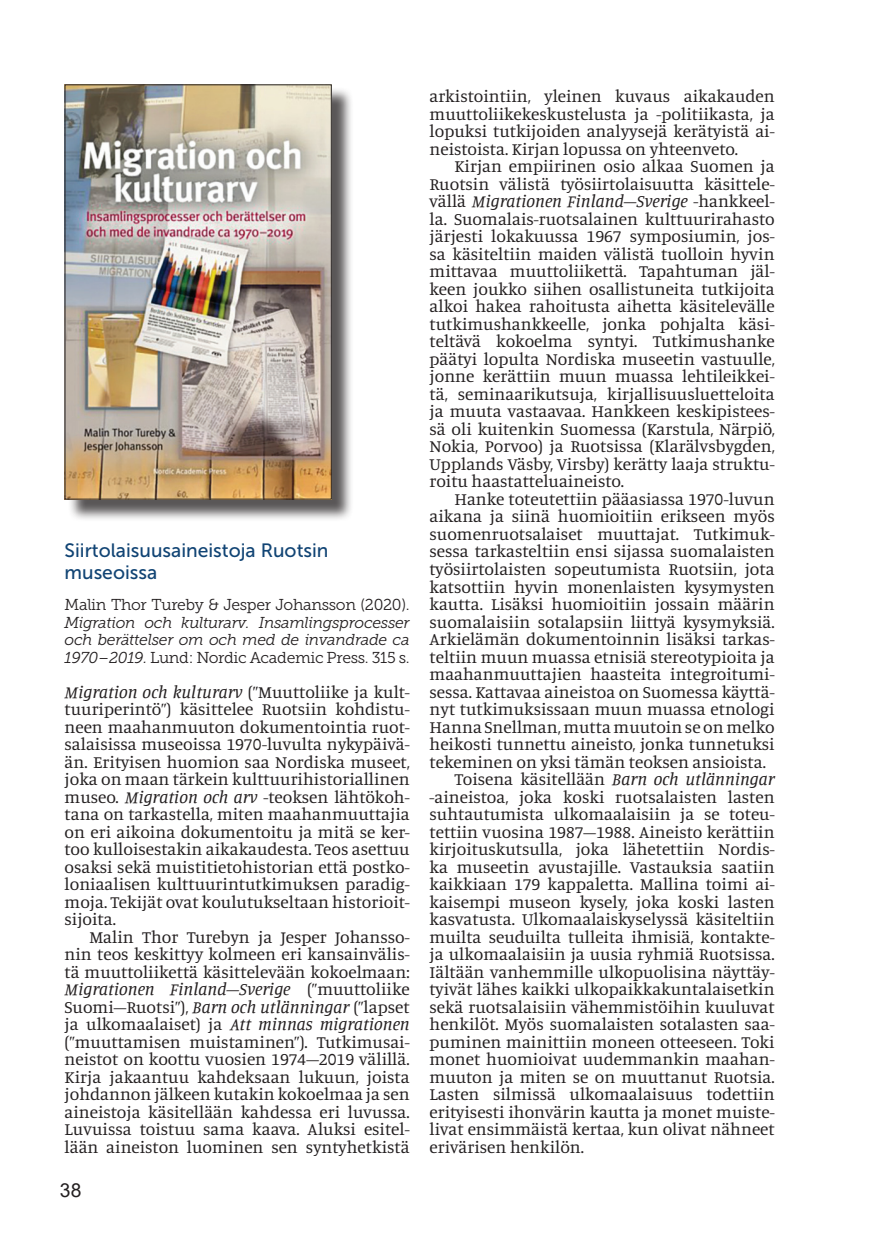
<style>
.page{position:relative;width:874px;height:1241px;background:#fff}
.page>*{position:absolute;margin:0;border:0;box-sizing:border-box;transform-origin:0 0}
.t1{font:19.25px/21px "Museo Sans 500";color:#114474}
.t2{font:19.25px "Arial";color:#231f20}
.t3{font:17.5px/17.5px "Manuale";color:#231f20;text-align:justify}
.t4{font:italic 15.75px/17.5px "Museo Slab 300";letter-spacing:-.02em;color:#231f20;text-align:justify}
.t5{font:15.75px "Museo Slab 300";letter-spacing:-.02em;color:#231f20}
.s1{font-style:normal}
.s2{font-style:italic}
</style>
<div class="page">
<div style="left:67px;top:87px;width:286px;height:434px;background:#231f20;opacity:.75"></div>
<img style="left:66px;top:86px;width:263px;height:411px">
<p class="t1" style="left:64px;top:540px;width:265px">Siirtolaisuusaineistoja Ruotsin museoissa</p>
<p class="t5" style="left:64px;top:596px;width:346px">Malin Thor Tureby &amp; Jesper Johansson (2020).</p>
<p class="t4" style="left:64px;top:613px;width:346px">Migration och kulturarv. Insamlingsprocesser och berättelser om och med de invandrade ca 1970–2019. <span class="s1">Lund: Nordic Academic Press. 315 s.</span></p>
<p class="t3" style="left:64px;top:682px;width:346px"><span class="s2">Migration och kulturarv</span> (”Muuttoliike ja kult&shy;tuuriperintö”) käsittelee Ruotsiin kohdistu&shy;neen maahanmuuton dokumentointia ruot&shy;salaisissa museoissa 1970-luvulta nykypäivä&shy;än. Erityisen huomion saa Nordiska museet, joka on maan tärkein kulttuurihistoriallinen museo. <span class="s2">Migration och arv</span> -teoksen lähtökoh&shy;tana on tarkastella, miten maahanmuuttajia on eri aikoina dokumentoitu ja mitä se ker&shy;too kulloisestakin aikakaudesta. Teos asettuu osaksi sekä muistitietohistorian että postko&shy;loniaalisen kulttuurintutkimuksen paradig&shy;moja. Tekijät ovat koulutukseltaan historioit&shy;sijoita.</p>
<p class="t3" style="left:64px;top:927px;width:346px;text-indent:25px">Malin Thor Turebyn ja Jesper Johansso&shy;nin teos keskittyy kolmeen eri kansainvälis&shy;tä muuttoliikettä käsittelevään kokoelmaan:<br><span class="s2">Migrationen Finland–Sverige</span> (”muuttoliike Suomi–Ruotsi”), <span class="s2">Barn och utlänningar</span> (”lapset ja ulkomaalaiset) ja <span class="s2">Att minnas migrationen </span>(”muuttamisen muistaminen”). Tutkimusai&shy;neistot on koottu vuosien 1974–2019 välillä.<br>Kirja jakaantuu kahdeksaan lukuun, joista johdannon jälkeen kutakin kokoelmaa ja sen aineistoja käsitellään kahdessa eri luvussa.<br>Luvuissa toistuu sama kaava. Aluksi esitel&shy;lään aineiston luominen sen syntyhetkistä</p>
<p class="t2" style="left:60px;top:1176px;width:23px">38</p>
<p class="t3" style="left:429px;top:87px;width:346px">arkistointiin, yleinen kuvaus aikakauden muuttoliikekeskustelusta ja -politiikasta, ja lopuksi tutkijoiden analyysejä kerätyistä ai&shy;neistoista. Kirjan lopussa on yhteenveto.</p>
<p class="t3" style="left:429px;top:157px;width:346px;text-indent:25px">Kirjan empiirinen osio alkaa Suomen ja Ruotsin välistä työsiirtolaisuutta käsittele&shy;vällä <span class="s2">Migrationen Finland–Sverige</span> -hankkeel&shy;la. Suomalais-ruotsalainen kulttuurirahasto järjesti lokakuussa 1967 symposiumin, jos&shy;sa käsiteltiin maiden välistä tuolloin hyvin mittavaa muuttoliikettä. Tapahtuman jäl&shy;keen joukko siihen osallistuneita tutkijoita alkoi hakea rahoitusta aihetta käsitelevälle tutkimushankkeelle, jonka pohjalta käsi&shy;teltävä kokoelma syntyi. Tutkimushanke päätyi lopulta Nordiska museetin vastuulle, jonne kerättiin muun muassa lehtileikkei&shy;tä, seminaarikutsuja, kirjallisuusluetteloita ja muuta vastaavaa. Hankkeen keskipistees&shy;sä oli kuitenkin Suomessa (Karstula, Närpiö, Nokia, Porvoo) ja Ruotsissa (Klarälvsbygden, Upplands Väsby, Virsby) kerätty laaja struktu&shy;roitu haastatteluaineisto.</p>
<p class="t3" style="left:454px;top:489px;width:321px">Hanke toteutettiin pääasiassa 1970-luvun</p>
<p class="t3" style="left:429px;top:507px;width:346px">aikana ja siinä huomioitiin erikseen myös</p>
<p class="t3" style="left:429px;top:524px;width:346px">suomenruotsalaiset muuttajat. Tutkimuk-</p>
<p class="t3" style="left:429px;top:542px;width:346px">sessa tarkasteltiin ensi sijassa suomalaisten</p>
<p class="t3" style="left:429px;top:559px;width:346px">työsiirtolaisten sopeutumista Ruotsiin, jota</p>
<p class="t3" style="left:429px;top:577px;width:346px">katsottiin hyvin monenlaisten kysymysten</p>
<p class="t3" style="left:429px;top:594px;width:346px">kautta. Lisäksi huomioitiin jossain määrin</p>
<p class="t3" style="left:429px;top:612px;width:346px">suomalaisiin sotalapsiin liittyä kysymyksiä.</p>
<p class="t3" style="left:429px;top:629px;width:346px">Arkielämän dokumentoinnin lisäksi tarkas-</p>
<p class="t3" style="left:429px;top:647px;width:346px">teltiin muun muassa etnisiä stereotypioita ja</p>
<p class="t3" style="left:429px;top:664px;width:346px">maahanmuuttajien haasteita integroitumi-</p>
<p class="t3" style="left:429px;top:682px;width:346px">sessa. Kattavaa aineistoa on Suomessa käyttä-</p>
<p class="t3" style="left:429px;top:699px;width:346px">nyt tutkimuksissaan muun muassa etnologi</p>
<p class="t3" style="left:429px;top:717px;width:346px">Hanna Snellman, mutta muutoin se on melko</p>
<p class="t3" style="left:429px;top:734px;width:346px">heikosti tunnettu aineisto, jonka tunnetuksi</p>
<p class="t3" style="left:429px;top:752px;width:338px">tekeminen on yksi tämän teoksen ansioista.</p>
<p class="t3" style="left:454px;top:769px;width:321px">Toisena käsitellään <span class="s2">Barn och utlänningar</span></p>
<p class="t3" style="left:429px;top:787px;width:346px">-aineistoa, joka koski ruotsalaisten lasten</p>
<p class="t3" style="left:429px;top:804px;width:346px">suhtautumista ulkomaalaisiin ja se toteu-</p>
<p class="t3" style="left:429px;top:822px;width:346px">tettiin vuosina 1987–1988. Aineisto kerättiin</p>
<p class="t3" style="left:429px;top:839px;width:346px">kirjoituskutsulla, joka lähetettiin Nordis-</p>
<p class="t3" style="left:429px;top:857px;width:346px">ka museetin avustajille. Vastauksia saatiin</p>
<p class="t3" style="left:429px;top:874px;width:346px">kaikkiaan 179 kappaletta. Mallina toimi ai-</p>
<p class="t3" style="left:429px;top:892px;width:346px">kaisempi museon kysely, joka koski lasten</p>
<p class="t3" style="left:429px;top:909px;width:346px">kasvatusta. Ulkomaalaiskyselyssä käsiteltiin</p>
<p class="t3" style="left:429px;top:927px;width:346px">muilta seuduilta tulleita ihmisiä, kontakte-</p>
<p class="t3" style="left:429px;top:944px;width:346px">ja ulkomaalaisiin ja uusia ryhmiä Ruotsissa.</p>
<p class="t3" style="left:429px;top:962px;width:346px">Iältään vanhemmille ulkopuolisina näyttäy-</p>
<p class="t3" style="left:429px;top:979px;width:346px">tyivät lähes kaikki ulkopaikkakuntalaisetkin</p>
<p class="t3" style="left:429px;top:997px;width:346px">sekä ruotsalaisiin vähemmistöihin kuuluvat</p>
<p class="t3" style="left:429px;top:1014px;width:346px">henkilöt. Myös suomalaisten sotalasten saa-</p>
<p class="t3" style="left:429px;top:1032px;width:346px">puminen mainittiin moneen otteeseen. Toki</p>
<p class="t3" style="left:429px;top:1049px;width:346px">monet huomioivat uudemmankin maahan-</p>
<p class="t3" style="left:429px;top:1067px;width:346px">muuton ja miten se on muuttanut Ruotsia.</p>
<p class="t3" style="left:429px;top:1084px;width:346px">Lasten silmissä ulkomaalaisuus todettiin</p>
<p class="t3" style="left:429px;top:1102px;width:346px">erityisesti ihonvärin kautta ja monet muiste-</p>
<p class="t3" style="left:429px;top:1119px;width:346px">livat ensimmäistä kertaa, kun olivat nähneet</p>
<p class="t3" style="left:429px;top:1137px;width:156px">erivärisen henkilön.</p>
</div>
